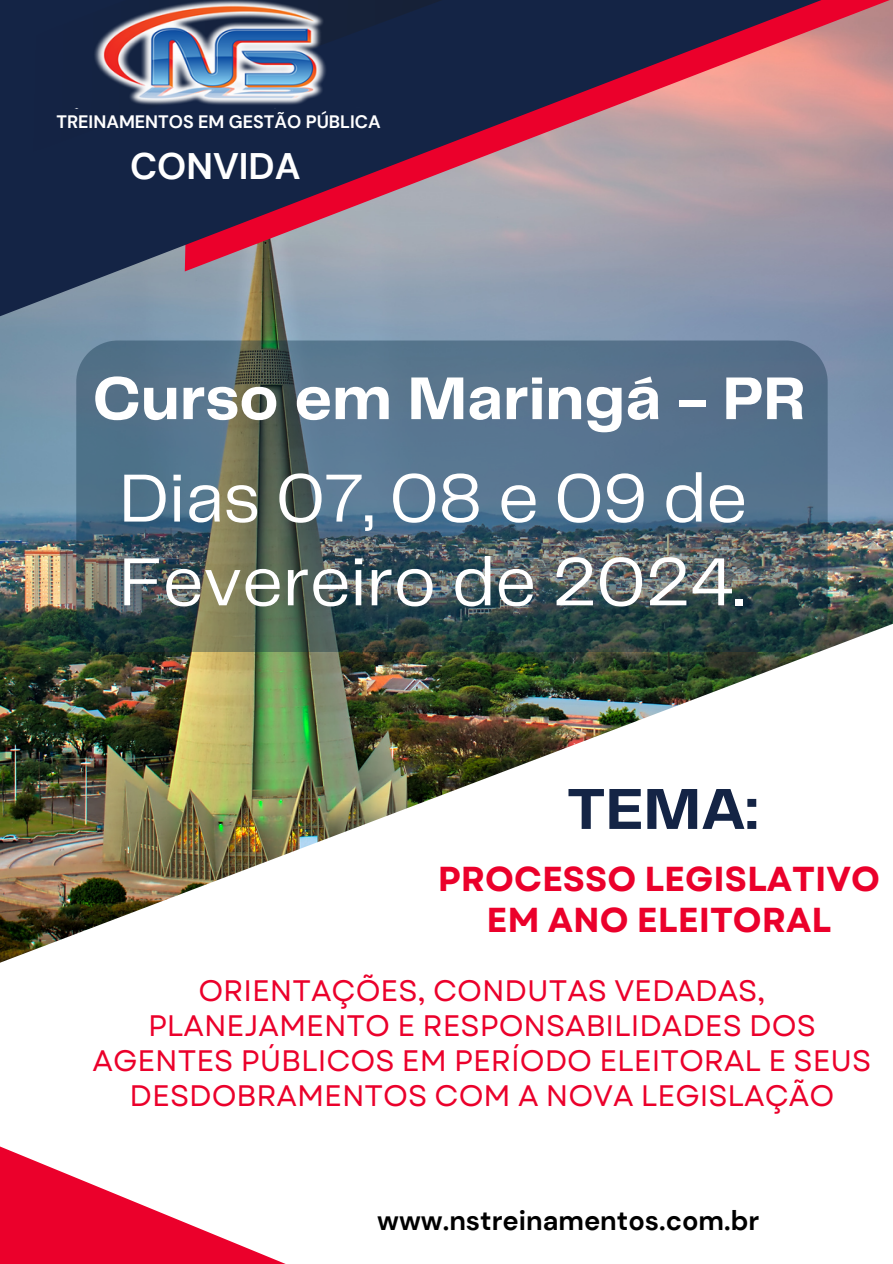
<style>
.page{position:relative;width:893px;height:1264px;background:#fff}
.page>*{position:absolute;margin:0;border:0;box-sizing:border-box;transform-origin:0 0}
.t1{font:70.5px/83.7px "Telegraf";color:#fff}
.t2{font:700 62.55px "Telegraf";color:#fff}
.t3{font:700 60px "Telegraf";color:#142445}
.t4{font:700 36.9px "DM Sans";color:#fff}
.t5{font:700 34.65px/40.5px "Garet";color:#eb002b;text-align:center}
.t6{font:29.55px/34.8px "Garet";color:#eb002b;text-align:center}
.t7{font:700 27.3px "DM Sans";color:#000}
.t8{font:700 18px "DM Sans";color:#fff}
</style>
<div class="page">
<img style="left:0;top:289px;width:892px;height:543px">
<img style="left:0;top:726px;width:346px;height:537px">
<svg style="left:0;top:0;width:888px;height:360px"></svg>
<svg style="left:0;top:0;width:533px;height:198px;fill:#142445"></svg>
<img style="left:35px;top:0;width:350px;height:108px">
<img style="left:76px;top:340px;width:751px;height:312px">
<p class="t8" style="left:56px;top:110px;width:326px">TREINAMENTOS EM GESTÃO PÚBLICA</p>
<p class="t4" style="left:130px;top:142px;width:172px">CONVIDA</p>
<p class="t2" style="left:92px;top:371px;width:714px">Curso em Maringá - PR</p>
<p class="t1" style="left:119px;top:460px;width:629px">Dias 07, 08 e 09 de<br>Fevereiro de 2024.</p>
<p class="t3" style="left:566px;top:783px;width:192px">TEMA:</p>
<p class="t5" style="left:438px;top:859px;width:443px">PROCESSO LEGISLATIVO<br>EM ANO ELEITORAL</p>
<p class="t6" style="left:92px;top:973px;width:780px">ORIENTAÇÕES, CONDUTAS VEDADAS, PLANEJAMENTO E RESPONSABILIDADES DOS AGENTES PÚBLICOS EM PERÍODO ELEITORAL E SEUS DESDOBRAMENTOS COM A NOVA LEGISLAÇÃO</p>
<p class="t7" style="left:377px;top:1202px;width:383px">www.nstreinamentos.com.br</p>
</div>
